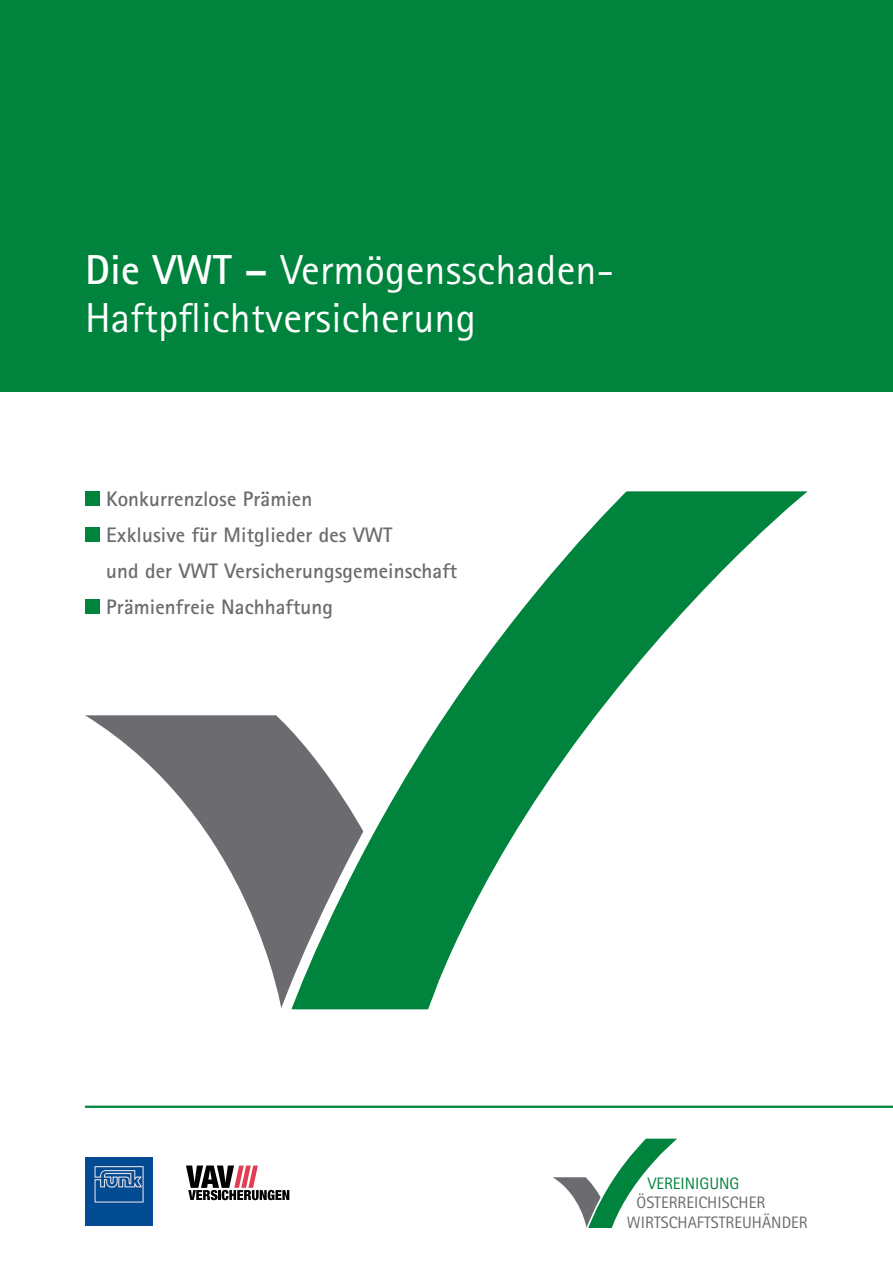
<style>
.page{position:relative;width:893px;height:1263px;background:#fff}
.page>*{position:absolute;margin:0;border:0;box-sizing:border-box;transform-origin:0 0}
.t1{font:42px/48px "Rotis Sans Serif";letter-spacing:.005em;color:#fff}
.t2{font:700 21px/36px "Rotis Sans Serif";letter-spacing:.005em;color:#6c6b70}
.t3{font:16.5px/19.8px "Rotis Sans Serif";color:#6b6b6f}
.t4{font:16.5px "Rotis Sans Serif";color:#00843d}
.s1{font-weight:700}
</style>
<div class="page">
<div style="left:0;top:0;width:893px;height:391px;background:#00843d"></div>
<svg style="left:553px;top:1138px;width:124px;height:90px"></svg>
<div style="left:85px;top:492px;width:14px;height:14px;background:#00843d"></div>
<div style="left:85px;top:528px;width:14px;height:14px;background:#00843d"></div>
<div style="left:85px;top:600px;width:14px;height:14px;background:#00843d"></div>
<svg style="left:85px;top:715px;width:189px;height:263px"></svg>
<svg style="left:274px;top:491px;width:534px;height:519px"></svg>
<hr style="left:85px;top:1106px;width:808px;height:2px;background:#00843d">
<img style="left:85px;top:1158px;width:67px;height:67px">
<svg style="left:186px;top:1165px;width:103px;height:35px"></svg>
<h1 class="t1" style="left:85px;top:246px;width:530px"><span class="s1">Die VWT –</span> Vermögensschaden-<br>Haftpflichtversicherung</h1>
<p class="t2" style="left:106px;top:480px;width:353px">Konkurrenzlose Prämien<br>Exklusive für Mitglieder des VWT<br>und der VWT Versicherungsgemeinschaft<br>Prämienfreie Nachhaftung</p>
<p class="t4" style="left:648px;top:1173px;width:93px">VEREINIGUNG</p>
<p class="t3" style="left:627px;top:1193px;width:182px;text-indent:10px">ÖSTERREICHISCHER<br>WIRTSCHAFTSTREUHÄNDER</p>
</div>
